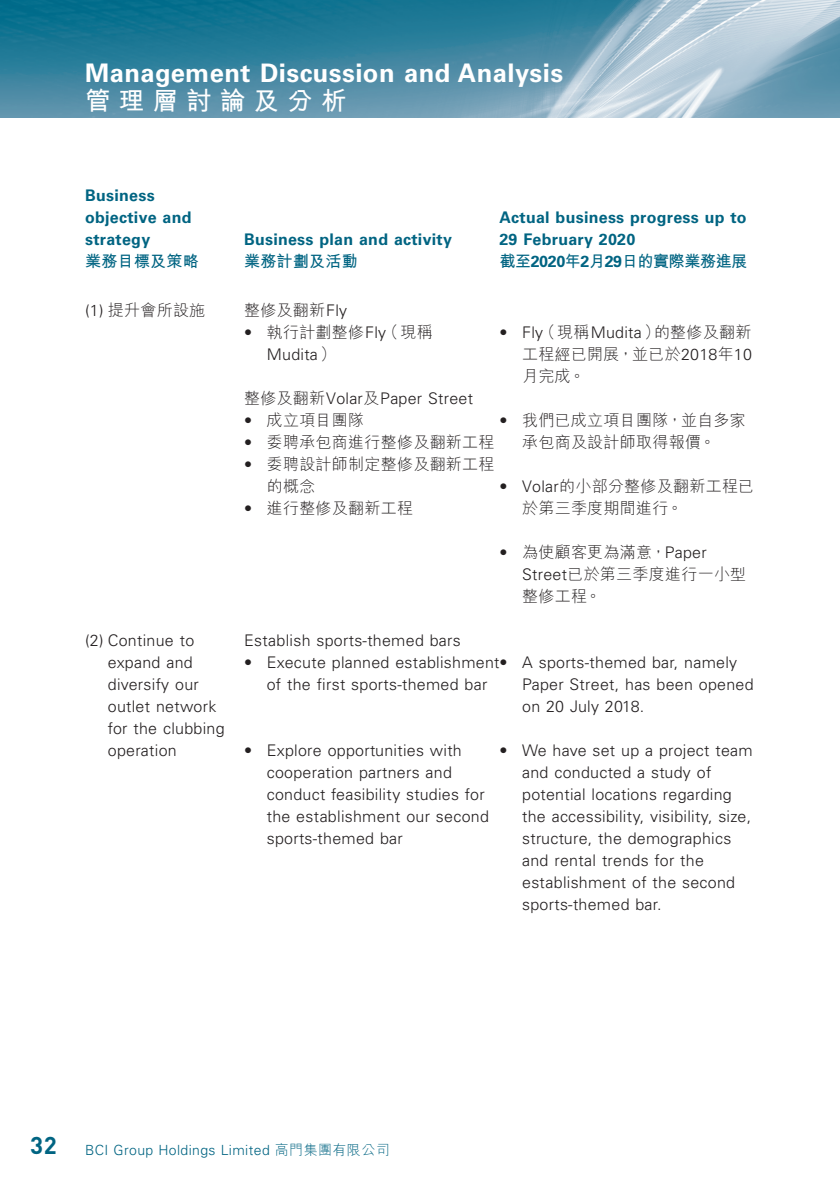
<style>
.page{position:relative;width:840px;height:1191px;background:#fff}
.page>*{position:absolute;margin:0;border:0;box-sizing:border-box;transform-origin:0 0}
.t1{font:700 25.6px "Univers LT Std";letter-spacing:.015em;color:#fff}
.t2{font:700 25.6px "M Hei HK";letter-spacing:.315em;color:#fff}
.t3{font:300 16px/22px "Univers LT Std";letter-spacing:.015em;color:#231f20}
.t4{font:300 16px/22px "M Hei HK";letter-spacing:.015em;color:#231f20}
.t5{font:700 16px/22px "Univers LT Std";letter-spacing:.015em;color:#006482}
.t6{font:700 16px "M Hei HK";letter-spacing:-.025em;color:#006482}
.t7{font:700 16px "M Hei HK";letter-spacing:.015em;color:#006482}
.t8{font:300 14px "Univers LT Std";letter-spacing:.03em;color:#006482}
.s1{font-family:"Univers LT Std"}
.s2{font-family:"M Hei HK"}
.s3{font-family:"DIN Pro";font-weight:700;font-size:24px}
</style>
<div class="page">
<img style="left:0;top:0;width:839px;height:118px">
<h1 class="t1" style="left:85px;top:58px;width:479px">Management Discussion and Analysis</h1>
<h1 class="t2" style="left:85px;top:82px;width:263px">管理層討論及分析</h1>
<p class="t5" style="left:85px;top:185px;width:108px">Business objective and strategy</p>
<p class="t5" style="left:244px;top:229px;width:209px">Business plan and activity</p>
<p class="t5" style="left:499px;top:207px;width:248px">Actual business progress up to<br>29 February 2020</p>
<p class="t7" style="left:85px;top:250px;width:115px">業務目標及策略</p>
<p class="t7" style="left:244px;top:250px;width:115px">業務計劃及活動</p>
<p class="t6" style="left:499px;top:250px;width:249px">截至<span class="s1">2020</span>年<span class="s1">2</span>月<span class="s1">29</span>日的實際業務進展</p>
<p class="t4" style="left:85px;top:298px;width:122px"><span class="s1">(1)</span> 提升會所設施</p>
<p class="t4" style="left:244px;top:298px;width:105px">整修及翻新<span class="s1">Fly</span></p>
<p class="t4" style="left:244px;top:320px;width:190px"><span class="s1">•</span> 執行計劃整修<span class="s1">Fly</span>（現稱</p>
<p class="t3" style="left:266px;top:343px;width:71px">Mudita<span class="s2">）</span></p>
<p class="t3" style="left:244px;top:387px;width:230px"><span class="s2">整修及翻新</span>Volar<span class="s2">及</span>Paper Street</p>
<p class="t4" style="left:244px;top:408px;width:122px"><span class="s1">•</span> 成立項目團隊</p>
<p class="t4" style="left:244px;top:430px;width:252px"><span class="s1">•</span> 委聘承包商進行整修及翻新工程</p>
<p class="t4" style="left:266px;top:452px;width:229px;text-indent:-23px"><span class="s1">•</span> 委聘設計師制定整修及翻新工程的概念</p>
<p class="t4" style="left:244px;top:496px;width:170px"><span class="s1">•</span> 進行整修及翻新工程</p>
<p class="t3" style="left:499px;top:321px;width:253px">• Fly<span class="s2">（現稱</span>Mudita<span class="s2">）的整修及翻新</span></p>
<p class="t4" style="left:522px;top:342px;width:231px">工程經已開展，並已於<span class="s1">2018</span>年<span class="s1">10</span>月完成。</p>
<p class="t4" style="left:499px;top:408px;width:248px;text-align:center"><span class="s1">•</span> 我們已成立項目團隊，並自多家承包商及設計師取得報價。</p>
<p class="t4" style="left:522px;top:474px;width:233px;text-indent:-23px"><span class="s1">• Volar</span>的小部分整修及翻新工程已於第三季度期間進行。</p>
<p class="t4" style="left:522px;top:540px;width:225px;text-indent:-23px"><span class="s1">•</span> 為使顧客更為滿意，<span class="s1">Paper<br>Street</span>已於第三季度進行一小型整修工程。</p>
<p class="t3" style="left:108px;top:629px;width:118px;text-indent:-23px">(2) Continue to expand and diversify our outlet network for the clubbing operation</p>
<p class="t3" style="left:244px;top:629px;width:218px">Establish sports-themed bars</p>
<p class="t3" style="left:266px;top:651px;width:471px;text-indent:-23px">• Execute planned establishment• A sports-themed bar, namely of the first sports-themed bar</p>
<p class="t3" style="left:522px;top:673px;width:233px">Paper Street, has been opened on 20 July 2018.</p>
<p class="t3" style="left:522px;top:739px;width:232px;text-indent:-23px">• We have set up a project team and conducted a study of potential locations regarding the accessibility, visibility, size, structure, the demographics and rental trends for the establishment of the second sports-themed bar.</p>
<p class="t3" style="left:266px;top:739px;width:223px;text-indent:-23px">• Explore opportunities with cooperation partners and conduct feasibility studies for the establishment our second sports-themed bar</p>
<p class="t8" style="left:30px;top:1141px;width:361px"><span class="s3">32</span> BCI Group Holdings Limited <span class="s2">高門集團有限公司</span></p>
</div>
